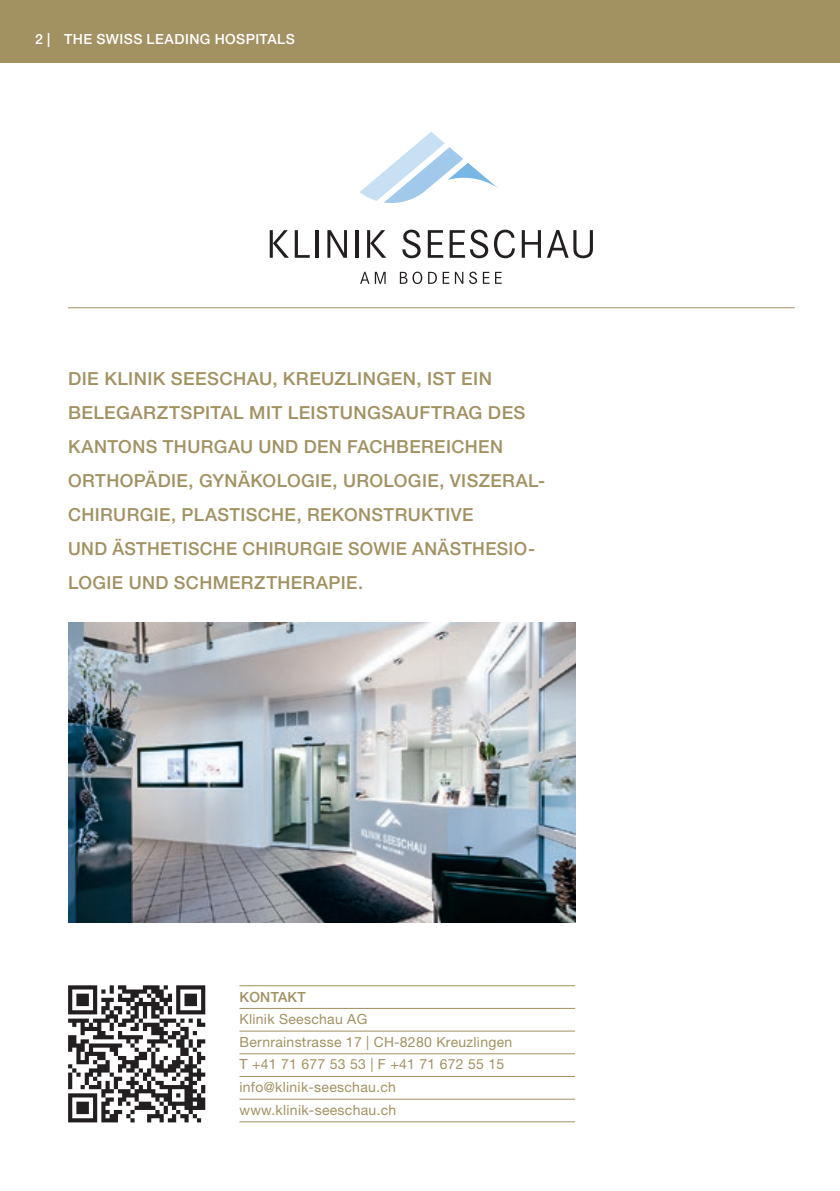
<style>
.page{position:relative;width:840px;height:1191px;background:#fff}
.page>*{position:absolute;margin:0;border:0;box-sizing:border-box;transform-origin:0 0}
.t1{font:500 18px/34px "Helvetica Neue LT Std";letter-spacing:.02em;color:#a29161}
.t2{font:14px/22.6px "Helvetica Neue LT Std";letter-spacing:.02em;color:#a29161}
.t3{font:500 14px "Helvetica Neue LT Std";letter-spacing:.03em;color:#fff}
.t4{font:500 14px "Helvetica Neue LT Std";letter-spacing:.02em;color:#a29161}
</style>
<div class="page">
<img style="left:68px;top:622px;width:506px;height:300px">
<hr style="left:239px;top:1008px;width:335px;height:1px;background:#a29161">
<hr style="left:239px;top:1030px;width:335px;height:1px;background:#a29161">
<hr style="left:239px;top:1053px;width:335px;height:1px;background:#a29161">
<hr style="left:239px;top:1076px;width:335px;height:1px;background:#a29161">
<hr style="left:239px;top:1098px;width:335px;height:1px;background:#a29161">
<hr style="left:239px;top:1121px;width:335px;height:1px;background:#a29161">
<hr style="left:239px;top:985px;width:335px;height:1px;background:#a29161">
<svg style="left:68px;top:985px;width:137px;height:137px"></svg>
<hr style="left:68px;top:307px;width:726px;height:1px;background:#a29161">
<div style="left:0;top:0;width:839px;height:62px;background:#a29161"></div>
<svg style="left:269px;top:230px;width:40px;height:28px"></svg>
<hr style="left:315px;top:230px;width:4px;height:28px;background:#231f20">
<svg style="left:327px;top:230px;width:20px;height:28px"></svg>
<hr style="left:355px;top:230px;width:3px;height:28px;background:#231f20">
<svg style="left:367px;top:230px;width:19px;height:28px"></svg>
<svg style="left:402px;top:230px;width:18px;height:28px"></svg>
<svg style="left:427px;top:230px;width:16px;height:28px"></svg>
<svg style="left:449px;top:230px;width:65px;height:28px"></svg>
<svg style="left:521px;top:230px;width:19px;height:28px"></svg>
<svg style="left:547px;top:230px;width:45px;height:28px"></svg>
<svg style="left:360px;top:272px;width:25px;height:12px"></svg>
<svg style="left:399px;top:272px;width:23px;height:12px"></svg>
<svg style="left:428px;top:272px;width:8px;height:12px"></svg>
<svg style="left:442px;top:272px;width:21px;height:12px"></svg>
<svg style="left:469px;top:272px;width:32px;height:12px"></svg>
<svg style="left:360px;top:132px;width:138px;height:71px"></svg>
<p class="t3" style="left:35px;top:31px;width:261px">2 | THE SWISS LEADING HOSPITALS</p>
<p class="t1" style="left:68px;top:361px;width:478px">DIE KLINIK SEESCHAU, KREUZLINGEN, IST EIN BELEGARZTSPITAL MIT LEISTUNGSAUFTRAG DES KANTONS THURGAU UND DEN FACHBEREICHEN ORTHOPÄDIE, GYNÄKOLOGIE, UROLOGIE, VISZERAL-CHIRURGIE, PLASTISCHE, REKONSTRUKTIVE<br>UND ÄSTHETISCHE CHIRURGIE SOWIE ANÄSTHESIO-LOGIE UND SCHMERZTHERAPIE.</p>
<p class="t4" style="left:239px;top:988px;width:68px">KONTAKT</p>
<p class="t2" style="left:239px;top:1007px;width:274px">Klinik Seeschau AG<br>Bernrainstrasse 17 | CH-8280 Kreuzlingen<br>T +41 71 677 53 53 | F +41 71 672 55 15 info@klinik-seeschau.ch www.klinik-seeschau.ch</p>
</div>
